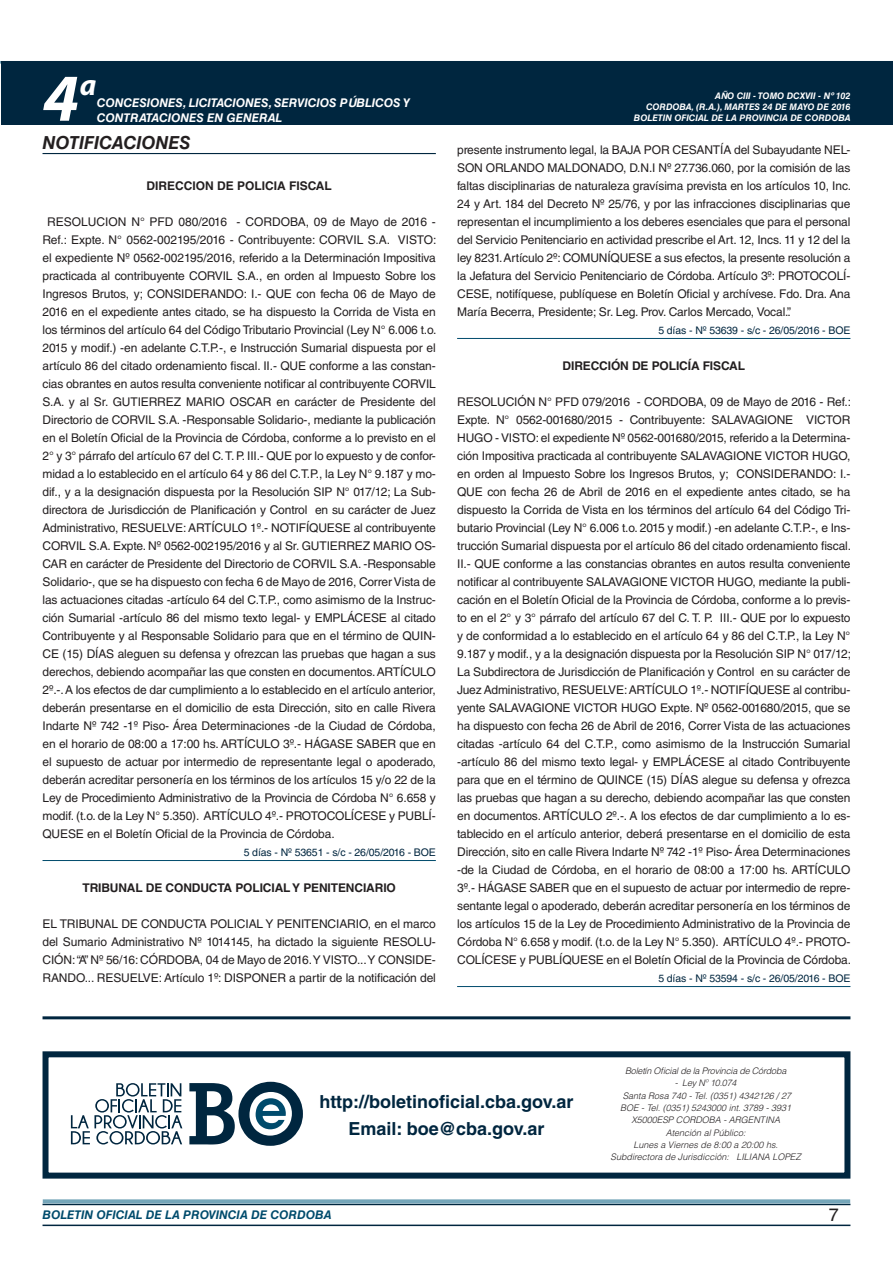
<style>
.page{position:relative;width:893px;height:1263px;background:#fff}
.page>*{position:absolute;margin:0;border:0;box-sizing:border-box;transform-origin:0 0}
.t1{font:italic 700 67.5px "Myriad Pro";color:#fff}
.t2{font:italic 700 30px "Myriad Pro";color:#fff}
.RESUELVE{font:700 18px "Helvetica LT Std";color:#00263f}
.NOMBRE_DE_MINISTERIO{font:italic 700 18px "Helvetica LT Std";color:#231f20}
.t3{font:18px "Helvetica LT Std";color:#231f20}
.TEXTO_BASE{font:12px/18px "Helvetica LT Std";letter-spacing:-.01em;color:#231f20;text-align:justify}
.RESUELVE-2{font:700 12px "Helvetica LT Std";letter-spacing:-.01em;color:#231f20}
.t4{font:italic 700 12px/14.4px "Helvetica LT Std";color:#fff}
.t5{font:italic 700 12px "Helvetica LT Std";color:#004b6c}
.FECHA_DE_VENCIMIENTO{font:10.5px "Helvetica LT Std";letter-spacing:-.01em;color:#00263f}
.TEXTO_REMATE_HOJA_FI{font:italic 300 9px "Helvetica LT Std";color:#231f20}
.t6{font:italic 700 9px/10.8px "Helvetica LT Std";color:#fff;text-align:right}
.TEXTO_REMATE_HOJA_FI-2{font:italic 300 9px "Helvetica LT Std";letter-spacing:-.02em;color:#231f20}
</style>
<div class="page">
<hr style="left:43px;top:1224px;width:807px;height:2px;background:#00263f">
<div style="left:42px;top:1198px;width:809px;height:8px;background:#fff;opacity:.75"></div>
<div style="left:1px;top:61px;width:892px;height:64px;background:#00263f"></div>
<hr style="left:43px;top:153px;width:393px;height:1px;background:#00263f">
<hr style="left:43px;top:860px;width:393px;height:1px;background:#004b6c">
<hr style="left:457px;top:338px;width:393px;height:1px;background:#004b6c">
<hr style="left:457px;top:986px;width:393px;height:1px;background:#004b6c">
<hr style="left:43px;top:1016px;width:807px;height:3px;background:#00263f">
<div style="left:43px;top:1051px;width:807px;height:127px;border:6px solid #00263f"></div>
<svg style="left:189px;top:1082px;width:114px;height:64px"></svg>
<svg style="left:71px;top:1083px;width:111px;height:61px"></svg>
<h1 class="t1" style="left:43px;top:54px;width:38px">4</h1>
<h2 class="t2" style="left:80px;top:66px;width:18px">a</h2>
<p class="t4" style="left:97px;top:96px;width:315px">CONCESIONES, LICITACIONES, SERVICIOS PÚBLICOS Y<br>CONTRATACIONES EN GENERAL</p>
<p class="NOMBRE_DE_MINISTERIO" style="left:43px;top:131px;width:149px">NOTIFICACIONES</p>
<p class="RESUELVE-2" style="left:146px;top:178px;width:187px">DIRECCION DE POLICIA FISCAL</p>
<p class="TEXTO_BASE" style="left:43px;top:213px;width:396px;text-indent:5px">RESOLUCION N° PFD 080/2016 - CORDOBA, 09 de Mayo de 2016 - Ref.: Expte. N° 0562-002195/2016 - Contribuyente: CORVIL S.A. VISTO: el expediente Nº 0562-002195/2016, referido a la Determinación Impositiva practicada al contribuyente CORVIL S.A., en orden al Impuesto Sobre los Ingresos Brutos, y; CONSIDERANDO: I.- QUE con fecha 06 de Mayo de 2016 en el expediente antes citado, se ha dispuesto la Corrida de Vista en los términos del artículo 64 del Código Tributario Provincial (Ley N° 6.006 t.o.<br>2015 y modif.) -en adelante C.T.P.-, e Instrucción Sumarial dispuesta por el artículo 86 del citado ordenamiento fiscal. II.- QUE conforme a las constan&shy;cias obrantes en autos resulta conveniente notificar al contribuyente CORVIL S.A. y al Sr. GUTIERREZ MARIO OSCAR en carácter de Presidente del Directorio de CORVIL S.A. -Responsable Solidario-, mediante la publicación en el Boletín Oficial de la Provincia de Córdoba, conforme a lo previsto en el 2° y 3° párrafo del artículo 67 del C. T. P. III.- QUE por lo expuesto y de confor&shy;midad a lo establecido en el artículo 64 y 86 del C.T.P., la Ley N° 9.187 y mo&shy;dif., y a la designación dispuesta por la Resolución SIP N° 017/12; La Sub&shy;directora de Jurisdicción de Planificación y Control en su carácter de Juez Administrativo, RESUELVE: ARTÍCULO 1º.- NOTIFÍQUESE al contribuyente CORVIL S.A. Expte. Nº 0562-002195/2016 y al Sr. GUTIERREZ MARIO OS-CAR en carácter de Presidente del Directorio de CORVIL S.A. -Responsable Solidario-, que se ha dispuesto con fecha 6 de Mayo de 2016, Correr Vista de las actuaciones citadas -artículo 64 del C.T.P., como asimismo de la Instruc&shy;ción Sumarial -artículo 86 del mismo texto legal- y EMPLÁCESE al citado Contribuyente y al Responsable Solidario para que en el término de QUIN-CE (15) DÍAS aleguen su defensa y ofrezcan las pruebas que hagan a sus derechos, debiendo acompañar las que consten en documentos. ARTÍCULO 2º.-. A los efectos de dar cumplimiento a lo establecido en el artículo anterior, deberán presentarse en el domicilio de esta Dirección, sito en calle Rivera Indarte Nº 742 -1º Piso- Área Determinaciones -de la Ciudad de Córdoba, en el horario de 08:00 a 17:00 hs. ARTÍCULO 3º.- HÁGASE SABER que en el supuesto de actuar por intermedio de representante legal o apoderado, deberán acreditar personería en los términos de los artículos 15 y/o 22 de la Ley de Procedimiento Administrativo de la Provincia de Córdoba N° 6.658 y modif. (t.o. de la Ley N° 5.350). ARTÍCULO 4º.- PROTOCOLÍCESE y PUBLÍ-QUESE en el Boletín Oficial de la Provincia de Córdoba.</p>
<p class="FECHA_DE_VENCIMIENTO" style="left:244px;top:846px;width:194px">5 días - Nº 53651 - s/c - 26/05/2016 - BOE</p>
<p class="RESUELVE-2" style="left:82px;top:880px;width:315px">TRIBUNAL DE CONDUCTA POLICIAL Y PENITENCIARIO</p>
<p class="TEXTO_BASE" style="left:43px;top:915px;width:395px">EL TRIBUNAL DE CONDUCTA POLICIAL Y PENITENCIARIO, en el marco del Sumario Administrativo Nº 1014145, ha dictado la siguiente RESOLU-CIÓN: “A” Nº 56/16: CÓRDOBA, 04 de Mayo de 2016. Y VISTO... Y CONSIDE-RANDO... RESUELVE: Artículo 1º: DISPONER a partir de la notificación del</p>
<p class="t6" style="left:646px;top:91px;width:206px">AÑO CIII - TOMO DCXVII - Nº 102<br>CORDOBA, (R.A.), MARTES 24 DE MAYO DE 2016</p>
<p class="t6" style="left:634px;top:112px;width:218px">BOLETIN OFICIAL DE LA PROVINCIA DE CORDOBA</p>
<p class="TEXTO_BASE" style="left:457px;top:141px;width:396px">presente instrumento legal, la BAJA POR CESANTÍA del Subayudante NEL-SON ORLANDO MALDONADO, D.N.I Nº 27.736.060, por la comisión de las faltas disciplinarias de naturaleza gravísima prevista en los artículos 10, Inc.<br>24 y Art. 184 del Decreto Nº 25/76, y por las infracciones disciplinarias que representan el incumplimiento a los deberes esenciales que para el personal del Servicio Penitenciario en actividad prescribe el Art. 12, Incs. 11 y 12 del la ley 8231. Artículo 2º: COMUNÍQUESE a sus efectos, la presente resolución a la Jefatura del Servicio Penitenciario de Córdoba. Artículo 3º: PROTOCOLÍ-CESE, notifíquese, publíquese en Boletín Oficial y archívese. Fdo. Dra. Ana María Becerra, Presidente; Sr. Leg. Prov. Carlos Mercado, Vocal.”.</p>
<p class="FECHA_DE_VENCIMIENTO" style="left:658px;top:324px;width:194px">5 días - Nº 53639 - s/c - 26/05/2016 - BOE</p>
<p class="RESUELVE-2" style="left:563px;top:358px;width:184px">DIRECCIÓN DE POLICÍA FISCAL</p>
<p class="TEXTO_BASE" style="left:457px;top:393px;width:396px">RESOLUCIÓN N° PFD 079/2016 - CORDOBA, 09 de Mayo de 2016 - Ref.:<br>Expte. N° 0562-001680/2015 - Contribuyente: SALAVAGIONE VICTOR HUGO - VISTO: el expediente Nº 0562-001680/2015, referido a la Determina&shy;ción Impositiva practicada al contribuyente SALAVAGIONE VICTOR HUGO, en orden al Impuesto Sobre los Ingresos Brutos, y; CONSIDERANDO: I.- QUE con fecha 26 de Abril de 2016 en el expediente antes citado, se ha dispuesto la Corrida de Vista en los términos del artículo 64 del Código Tri&shy;butario Provincial (Ley N° 6.006 t.o. 2015 y modif.) -en adelante C.T.P.-, e Ins&shy;trucción Sumarial dispuesta por el artículo 86 del citado ordenamiento fiscal.<br>II.- QUE conforme a las constancias obrantes en autos resulta conveniente notificar al contribuyente SALAVAGIONE VICTOR HUGO, mediante la publi&shy;cación en el Boletín Oficial de la Provincia de Córdoba, conforme a lo previs&shy;to en el 2° y 3° párrafo del artículo 67 del C. T. P. III.- QUE por lo expuesto y de conformidad a lo establecido en el artículo 64 y 86 del C.T.P., la Ley N° 9.187 y modif., y a la designación dispuesta por la Resolución SIP N° 017/12; La Subdirectora de Jurisdicción de Planificación y Control en su carácter de Juez Administrativo, RESUELVE: ARTÍCULO 1º.- NOTIFÍQUESE al contribu&shy;yente SALAVAGIONE VICTOR HUGO Expte. Nº 0562-001680/2015, que se ha dispuesto con fecha 26 de Abril de 2016, Correr Vista de las actuaciones citadas -artículo 64 del C.T.P., como asimismo de la Instrucción Sumarial -artículo 86 del mismo texto legal- y EMPLÁCESE al citado Contribuyente para que en el término de QUINCE (15) DÍAS alegue su defensa y ofrezca las pruebas que hagan a su derecho, debiendo acompañar las que consten en documentos. ARTÍCULO 2º.-. A los efectos de dar cumplimiento a lo es&shy;tablecido en el artículo anterior, deberá presentarse en el domicilio de esta Dirección, sito en calle Rivera Indarte Nº 742 -1º Piso- Área Determinaciones -de la Ciudad de Córdoba, en el horario de 08:00 a 17:00 hs. ARTÍCULO 3º.- HÁGASE SABER que en el supuesto de actuar por intermedio de repre&shy;sentante legal o apoderado, deberán acreditar personería en los términos de los artículos 15 de la Ley de Procedimiento Administrativo de la Provincia de Córdoba N° 6.658 y modif. (t.o. de la Ley N° 5.350). ARTÍCULO 4º.- PROTO-COLÍCESE y PUBLÍQUESE en el Boletín Oficial de la Provincia de Córdoba.</p>
<p class="FECHA_DE_VENCIMIENTO" style="left:658px;top:972px;width:194px">5 días - Nº 53594 - s/c - 26/05/2016 - BOE</p>
<p class="RESUELVE" style="left:320px;top:1090px;width:255px">http://boletinoficial.cba.gov.ar</p>
<p class="RESUELVE" style="left:348px;top:1117px;width:198px">Email: boe@cba.gov.ar</p>
<p class="TEXTO_REMATE_HOJA_FI-2" style="left:625px;top:1065px;width:163px">Boletín Oficial de la Provincia de Córdoba</p>
<p class="TEXTO_REMATE_HOJA_FI-2" style="left:675px;top:1077px;width:63px">- Ley Nº 10.074</p>
<p class="TEXTO_REMATE_HOJA_FI" style="left:623px;top:1090px;width:170px">Santa Rosa 740 - Tel. (0351) 4342126 / 27</p>
<p class="TEXTO_REMATE_HOJA_FI" style="left:620px;top:1102px;width:173px">BOE - Tel. (0351) 5243000 int. 3789 - 3931</p>
<p class="TEXTO_REMATE_HOJA_FI" style="left:631px;top:1114px;width:150px">X5000ESP CORDOBA - ARGENTINA</p>
<p class="TEXTO_REMATE_HOJA_FI" style="left:666px;top:1127px;width:82px">Atención al Público:</p>
<p class="TEXTO_REMATE_HOJA_FI" style="left:633px;top:1139px;width:146px">Lunes a Viernes de 8:00 a 20:00 hs.</p>
<p class="TEXTO_REMATE_HOJA_FI" style="left:610px;top:1151px;width:192px">Subdirectora de Jurisdicción: LILIANA LOPEZ</p>
<p class="t5" style="left:43px;top:1208px;width:290px">BOLETIN OFICIAL DE LA PROVINCIA DE CORDOBA</p>
<h3 class="t3" style="left:829px;top:1204px;width:12px">7</h3>
</div>
